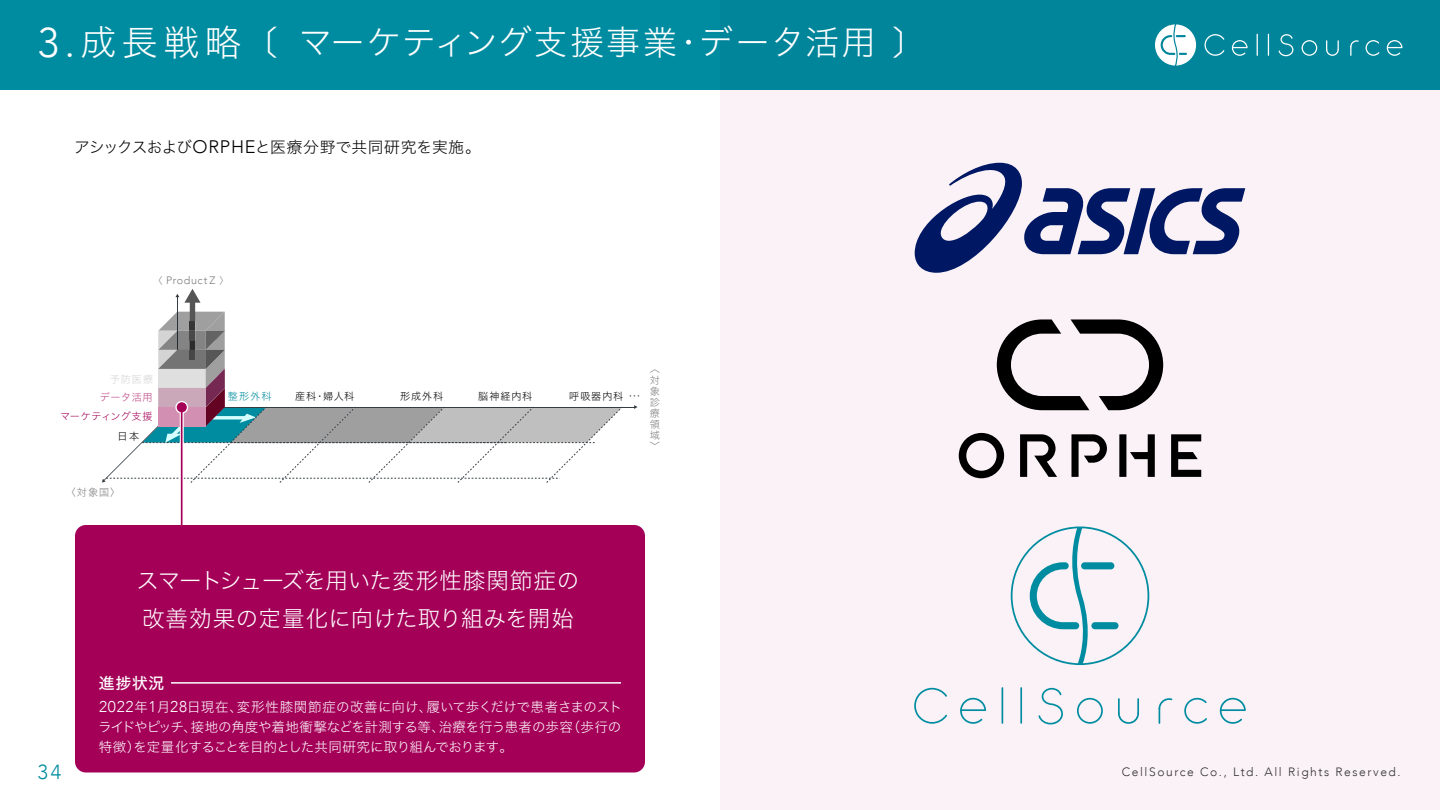
<style>
.page{position:relative;width:1440px;height:810px;background:#fff}
.page>*{position:absolute;margin:0;border:0;box-sizing:border-box;transform-origin:0 0}
.t1{font:33.75px "Hiragino Sans W2";letter-spacing:.05em;color:#fff}
.t2{font:22.5px/38.2px "Hiragino Sans W2";letter-spacing:.005em;color:#fff}
.t3{font:300 20.33px "Avenir";color:#008ca0}
.t4{font:15.75px "Hiragino Sans W2";letter-spacing:.005em;color:#000}
.t5{font:15.75px "Hiragino Sans W5";color:#fff}
.t6{font:13.5px/20.2px "Hiragino Sans W2";letter-spacing:-.015em;color:#fff;text-align:justify}
.t7{font:300 12.08px "Avenir";letter-spacing:.13em;color:#333}
.t8{font:300 10.8px "Avenir";letter-spacing:.05em;color:#7f7f80}
.t9{font:10.12px "Hiragino Sans W2";letter-spacing:.085em;color:#000}
.t10{font:10.12px/11.1px "Hiragino Sans W2";color:#7f7f80;text-align:justify}
.t11{font:10.12px "Hiragino Sans W2";letter-spacing:.035em;color:#a40058}
.t12{font:10.12px "Hiragino Sans W2";letter-spacing:.06em;color:#bb4082}
.t13{font:10.12px "Hiragino Sans W2";color:#008ca0}
.t14{font:10.12px "Hiragino Sans W2";color:#d4d4d4}
.s1{font-family:"Avenir";font-weight:300;font-size:41.4px}
.s2{font-size:36px}
.s3{font-family:"Avenir";font-weight:300;font-size:18.08px}
.s4{font-family:"Hiragino Sans W2";font-weight:400;font-size:9.38px}
.s5{font-size:8.18px}
.s6{font-family:"Avenir";font-weight:300;font-size:15.52px}
</style>
<div class="page">
<div style="left:0;top:0;width:1440px;height:90px;background:#008ca0"></div>
<div style="left:720px;top:90px;width:720px;height:720px;background:#faf2f7"></div>
<div style="left:720px;top:0;width:720px;height:90px;background:#00859b"></div>
<div style="left:1122px;top:767px;width:278px;height:12px;background:#faf2f7"></div>
<svg style="left:914px;top:688px;width:33px;height:36px"></svg>
<hr style="left:1002px;top:687px;width:1px;height:37px;background:#008ca0">
<hr style="left:1020px;top:687px;width:2px;height:37px;background:#008ca0">
<svg style="left:1077px;top:698px;width:26px;height:26px"></svg>
<svg style="left:1038px;top:688px;width:25px;height:36px"></svg>
<svg style="left:1184px;top:698px;width:23px;height:26px"></svg>
<svg style="left:960px;top:698px;width:26px;height:26px"></svg>
<svg style="left:1220px;top:698px;width:26px;height:26px"></svg>
<svg style="left:1118px;top:698px;width:21px;height:26px"></svg>
<svg style="left:1159px;top:698px;width:13px;height:26px"></svg>
<svg style="left:1011px;top:527px;width:138px;height:138px"></svg>
<div style="left:1081px;top:562px;width:33px;height:7px;background:#008ca0;border-radius:4px"></div>
<div style="left:1091px;top:622px;width:28px;height:7px;background:#008ca0;border-radius:4px"></div>
<svg style="left:1205px;top:34px;width:19px;height:22px"></svg>
<svg style="left:1257px;top:34px;width:1px;height:22px"></svg>
<svg style="left:1268px;top:34px;width:1px;height:22px"></svg>
<svg style="left:1302px;top:40px;width:15px;height:16px"></svg>
<svg style="left:1279px;top:34px;width:14px;height:22px"></svg>
<svg style="left:1366px;top:40px;width:13px;height:16px"></svg>
<svg style="left:1232px;top:40px;width:16px;height:16px"></svg>
<svg style="left:1387px;top:40px;width:16px;height:16px"></svg>
<svg style="left:1326px;top:40px;width:13px;height:16px"></svg>
<svg style="left:1350px;top:40px;width:9px;height:16px"></svg>
<svg style="left:1155px;top:24px;width:41px;height:42px"></svg>
<hr style="left:178px;top:407px;width:457px;height:1px;background:#343d43">
<hr style="left:177px;top:297px;width:1px;height:110px;background:#343d43">
<div style="left:190px;top:300px;width:5px;height:21px;background:#555"></div>
<svg style="left:175px;top:289px;width:26px;height:14px"></svg>
<svg style="left:180px;top:483px;width:1px;height:42px"></svg>
<svg style="left:102px;top:312px;width:520px;height:171px"></svg>
<hr style="left:181px;top:407px;width:2px;height:219px;background:#a40058">
<div style="left:75px;top:525px;width:570px;height:247px;background:#a40058;border-radius:11px"></div>
<svg style="left:915px;top:163px;width:330px;height:110px"></svg>
<svg style="left:959px;top:319px;width:242px;height:159px"></svg>
<hr style="left:171px;top:682px;width:450px;height:2px;background:#fff">
<h1 class="t1" style="left:38px;top:13px;width:890px"><span class="s1">3.</span><span class="s2">成長戦略</span>〔マーケティング支援事業・データ活用〕</h1>
<p class="t4" style="left:74px;top:133px;width:408px">アシックスおよび<span class="s3">ORPHE</span>と医療分野で共同研究を実施。</p>
<p class="t8" style="left:153px;top:274px;width:77px"><span class="s4">〈</span> Product Z <span class="s4">〉</span></p>
<p class="t14" style="left:110px;top:370px;width:45px">予防医療</p>
<p class="t12" style="left:100px;top:388px;width:54px">データ活用</p>
<p class="t11" style="left:60px;top:407px;width:94px">マーケティング支援</p>
<p class="t9" style="left:117px;top:428px;width:23px">日本</p>
<p class="t10" style="left:66px;top:485px;width:56px">〈対象国〉</p>
<p class="t13" style="left:228px;top:387px;width:45px">整形外科</p>
<p class="t9" style="left:295px;top:387px;width:61px">産科・婦人科</p>
<p class="t9" style="left:400px;top:387px;width:45px">形成外科</p>
<p class="t9" style="left:478px;top:387px;width:56px">脳神経内科</p>
<p class="t9" style="left:569px;top:387px;width:75px">呼吸器内科<span class="s5">・・・</span></p>
<p class="t10" style="left:650px;top:362px;width:11px">〈対象診療領域〉</p>
<h3 class="t3" style="left:37px;top:760px;width:25px">34</h3>
<h2 class="t2" style="left:137px;top:560px;width:444px">スマートシューズを用いた変形性膝関節症の改善効果の定量化に向けた取り組みを開始</h2>
<p class="t5" style="left:99px;top:669px;width:67px">進捗状況</p>
<p class="t6" style="left:98px;top:695px;width:526px"><span class="s6">2022</span>年<span class="s6">1</span>月<span class="s6">28</span>日現在、変形性膝関節症の改善に向け、履いて歩くだけで患者さまのストライドやピッチ、接地の角度や着地衝撃などを計測する等、治療を行う患者の歩容（歩行の特徴）を定量化することを目的とした共同研究に取り組んでおります。</p>
<p class="t7" style="left:1122px;top:765px;width:280px">CellSource Co., Ltd. All Rights Reserved.</p>
</div>
